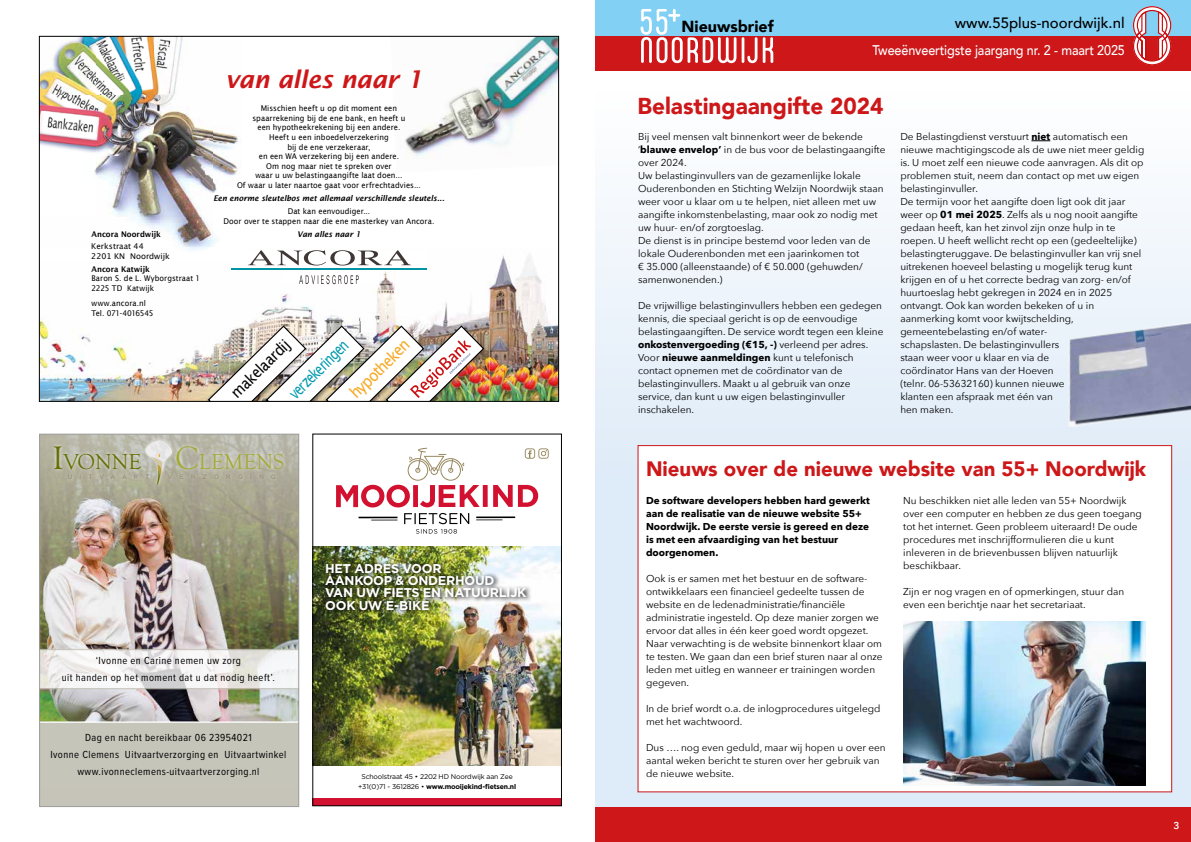
<style>
.page{position:relative;width:1191px;height:842px;background:#fff}
.page>*{position:absolute;margin:0;border:0;box-sizing:border-box;transform-origin:0 0}
.t1{font:italic 600 24.2px "Lucida Sans";letter-spacing:-.015em;color:#cd1719}
.t2{font:900 23px "Avenir";color:#cd1719}
.t3{font:22.4px "Goudy Old Style T";color:#a2aa3d}
.t4{font:900 20.8px "Avenir";color:#cd1719}
.t5{font:16.3px "Lucida Sans";color:#0099ae;scale:.75 1}
.t6{font:16.3px "Lucida Sans";color:#f7a823;scale:.9 1}
.t7{font:900 16px "Avenir";color:#000}
.t8{font:15.6px "Lucida Sans";color:#000;scale:.91 1}
.t9{font:500 15px "Avenir";color:#000}
.t10{font:500 14px "Avenir";letter-spacing:-.01em;color:#fff;scale:.9 1}
.t11{font:700 12.7px/12.3px "Gotham";letter-spacing:-.02em;color:#fff}
.t12{font:10.6px/17.2px "Proxima Nova Cond";letter-spacing:.04em;color:#000;text-align:center}
.t13{font:10px/13px "Avenir Next";color:#000}
.t14{font:700 10px/13px "Avenir Next";color:#000}
.t15{font:600 10px "Avenir Next";color:#fff}
.t16{font:8px/10px "Lucida Grande";color:#000}
.t17{font:7.9px/9.7px "Lucida Sans";letter-spacing:.005em;color:#000;scale:.95 1}
.t18{font:italic 600 7.9px "Lucida Sans";color:#000;scale:.95 1}
.t19{font:600 7.9px "Lucida Sans";color:#000;scale:.95 1}
.t20{font:6.9px/10.7px "Gotham";letter-spacing:-.02em;color:#000;text-align:center}
.t21{font:6.2px "Arial";letter-spacing:1.2em;color:#928366}
.t22{font:6.2px "Arial";letter-spacing:1.2em;color:#908270}
.s1{font-size:33.6px;color:#636f03}
.s2{color:#636f03}
.s3{font-size:33.6px}
.s4{font-weight:700}
</style>
<div class="page">
<div style="left:595px;top:91px;width:596px;height:717px;background:linear-gradient(to bottom,#f8fafd,#d6e6f6)"></div>
<div style="left:637px;top:445px;width:535px;height:347px;background:#fff;border:1px solid #cd1719"></div>
<div style="left:595px;top:808px;width:596px;height:34px;background:#cd1719"></div>
<div style="left:595px;top:36px;width:596px;height:35px;background:#cd1719"></div>
<div style="left:595px;top:0;width:596px;height:36px;background:#83d0f5"></div>
<img style="left:314px;top:546px;width:246px;height:219px">
<div style="left:312px;top:798px;width:250px;height:8px;background:#d1112f"></div>
<div style="left:312px;top:434px;width:250px;height:372px;border:1px solid #000"></div>
<svg style="left:336px;top:448px;width:144px;height:59px"></svg>
<hr style="left:483px;top:485px;width:4px;height:22px;background:#d1112f">
<svg style="left:493px;top:485px;width:45px;height:22px"></svg>
<hr style="left:358px;top:517px;width:39px;height:1px;background:#000">
<svg style="left:371px;top:520px;width:26px;height:1px"></svg>
<hr style="left:476px;top:516px;width:39px;height:2px;background:#000">
<svg style="left:476px;top:519px;width:26px;height:1px"></svg>
<svg style="left:404px;top:513px;width:65px;height:21px"></svg>
<svg style="left:525px;top:448px;width:24px;height:11px"></svg>
<img style="left:323px;top:560px;width:209px;height:56px">
<div style="left:40px;top:434px;width:259px;height:372px;background:#c6c4b8"></div>
<img style="left:41px;top:436px;width:256px;height:285px">
<div style="left:50px;top:437px;width:238px;height:51px;background:#fff;opacity:.75"></div>
<svg style="left:142px;top:440px;width:30px;height:45px"></svg>
<svg style="left:41px;top:649px;width:256px;height:40px;background:#ebeae9"></svg>
<svg style="left:41px;top:721px;width:256px;height:2px"></svg>
<div style="left:39px;top:434px;width:260px;height:373px;border:1px solid #9d9d9c"></div>
<img style="left:41px;top:38px;width:516px;height:362px">
<img style="left:201px;top:321px;width:288px;height:79px">
<img style="left:259px;top:321px;width:54px;height:4px">
<img style="left:318px;top:321px;width:52px;height:4px">
<img style="left:378px;top:321px;width:52px;height:4px">
<img style="left:207px;top:325px;width:278px;height:75px">
<div style="left:231px;top:250px;width:196px;height:21px;background:#fff"></div>
<svg style="left:248px;top:250px;width:78px;height:15px"></svg>
<svg style="left:330px;top:250px;width:25px;height:15px"></svg>
<div style="left:334px;top:251px;width:17px;height:14px;background:#fff;border-radius:50%"></div>
<svg style="left:358px;top:250px;width:53px;height:15px"></svg>
<hr style="left:231px;top:268px;width:196px;height:2px;background:#0094a7">
<div style="left:283px;top:273px;width:95px;height:11px;background:#fff"></div>
<svg style="left:299px;top:275px;width:60px;height:9px"></svg>
<div style="left:91px;top:241px;width:81px;height:20px;background:#fff"></div>
<svg style="left:1133px;top:6px;width:38px;height:60px"></svg>
<hr style="left:741px;top:37px;width:3px;height:26px;background:#fff">
<svg style="left:747px;top:37px;width:26px;height:26px"></svg>
<svg style="left:640px;top:9px;width:96px;height:54px"></svg>
<svg style="left:1031px;top:141px;width:19px;height:1px"></svg>
<img style="left:1068px;top:321px;width:123px;height:107px">
<img style="left:903px;top:621px;width:242px;height:164px">
<h1 class="t1" style="left:225px;top:66px;width:199px">van alles naar 1</h1>
<p class="t17" style="left:237px;top:103px;width:195px;text-align:center">Misschien heeft u op dit moment een spaarrekening bij de ene bank, en heeft u<br>een hypotheekrekening bij een andere.<br>Heeft u een inboedelverzekering<br>bij de ene verzekeraar,<br>en een WA verzekering bij een andere.<br>Om nog maar niet te spreken over<br>waar u uw belastingaangifte laat doen...<br>Of waar u later naartoe gaat voor erfrechtadvies...</p>
<p class="t18" style="left:213px;top:194px;width:245px">Een enorme sleutelbos met allemaal verschillende sleutels...</p>
<p class="t17" style="left:223px;top:207px;width:223px;text-align:center">Dat kan eenvoudiger...<br>Door over te stappen naar die ene masterkey van Ancora.</p>
<p class="t19" style="left:91px;top:230px;width:75px">Ancora Noordwijk</p>
<p class="t18" style="left:297px;top:230px;width:68px">Van alles naar 1</p>
<p class="t17" style="left:91px;top:239px;width:78px">St. Jeroensweg 16<br>2201 NX Noordwijk</p>
<p class="t19" style="left:91px;top:264px;width:63px">Ancora Katwijk</p>
<p class="t17" style="left:91px;top:274px;width:116px">Baron S. de L. Wyborgstraat 1<br>2225 TD Katwijk</p>
<p class="t17" style="left:91px;top:298px;width:67px">www.ancora.nl<br>Tel. 071-4016545</p>
<p class="t16" style="left:91px;top:241px;width:80px">Kerkstraat 44<br>2201 KN Noordwijk</p>
<h3 class="t8" style="left:227px;top:388px;width:85px;rotate:-44deg">makelaardij</h3>
<h3 class="t5" style="left:285px;top:389px;width:103px;rotate:-45deg">verzekeringen</h3>
<h3 class="t6" style="left:346px;top:389px;width:86px;rotate:-45deg">hypotheken</h3>
<h3 class="t3" style="left:52px;top:450px;width:233px"><span class="s1">I</span><span class="s2">VONNE</span> <span class="s3">C</span>LEMENS</h3>
<p class="t22" style="left:68px;top:473px;width:83px">UITVAART</p>
<p class="t21" style="left:168px;top:473px;width:110px">VERZORGING</p>
<p class="t12" style="left:62px;top:651px;width:214px">‘Ivonne en Carine nemen uw zorg<br>uit handen op het moment dat u dat nodig heeft’.</p>
<p class="t12" style="left:50px;top:728px;width:237px">Dag en nacht bereikbaar 06 23954021<br>Ivonne Clemens Uitvaartverzorging en Uitvaartwinkel www.ivonneclemens-uitvaartverzorging.nl</p>
<p class="t11" style="left:325px;top:562px;width:203px">HET ADRES VOOR<br>AANKOOP &amp; ONDERHOUD<br>VAN UW FIETS EN NATUURLIJK<br>OOK UW E-BIKE</p>
<p class="t20" style="left:358px;top:770px;width:159px">Schoolstraat 45 • 2202 HD Noordwijk aan Zee +31(0)71 - 3612826 • <span class="s4">www.mooijekind-fietsen.nl</span></p>
<h3 class="t7" style="left:681px;top:12px;width:94px">Nieuwsbrief</h3>
<h3 class="t9" style="left:955px;top:10px;width:171px">www.55plus-noordwijk.nl</h3>
<h3 class="t10" style="left:872px;top:38px;width:282px">Tweeënveertigste jaargang nr. 2 - maart 2025</h3>
<h2 class="t2" style="left:637px;top:86px;width:247px">Belastingaangifte 2024</h2>
<p class="t13" style="left:638px;top:130px;width:249px">Bij veel mensen valt binnenkort weer de bekende ‘<span class="s4">blauwe envelop’</span> in de bus voor de belastingaangifte over 2024.<br>Uw belastinginvullers van de gezamenlijke lokale Ouderenbonden en Stichting Welzijn Noordwijk staan weer voor u klaar om u te helpen, niet alleen met uw aangifte inkomstenbelasting, maar ook zo nodig met uw huur- en/of zorgtoeslag.<br>De dienst is in principe bestemd voor leden van de lokale Ouderenbonden met een jaarinkomen tot<br>€ 35.000 (alleenstaande) of € 50.000 (gehuwden/ samenwonenden.)</p>
<p class="t13" style="left:638px;top:299px;width:247px">De vrijwillige belastinginvullers hebben een gedegen kennis, die speciaal gericht is op de eenvoudige belastingaangiften. De service wordt tegen een kleine <span class="s4">onkostenvergoeding (€15, -)</span> verleend per adres.<br>Voor <span class="s4">nieuwe aanmeldingen</span> kunt u telefonisch contact opnemen met de coördinator van de belastinginvullers. Maakt u al gebruik van onze service, dan kunt u uw eigen belastinginvuller inschakelen.</p>
<p class="t13" style="left:900px;top:130px;width:245px">De Belastingdienst verstuurt <span class="s4">niet</span> automatisch een nieuwe machtigingscode als de uwe niet meer geldig is. U moet zelf een nieuwe code aanvragen. Als dit op problemen stuit, neem dan contact op met uw eigen belastinginvuller.<br>De termijn voor het aangifte doen ligt ook dit jaar weer op <span class="s4">01 mei 2025</span>. Zelfs als u nog nooit aangifte gedaan heeft, kan het zinvol zijn onze hulp in te roepen. U heeft wellicht recht op een (gedeeltelijke) belastingteruggave. De belastinginvuller kan vrij snel uitrekenen hoeveel belasting u mogelijk terug kunt krijgen en of u het correcte bedrag van zorg- en/of huurtoeslag hebt gekregen in 2024 en in 2025 ontvangt. Ook kan worden bekeken of u in aanmerking komt voor kwijtschelding, gemeentebelasting en/of water-<br>schapslasten. De belastinginvullers<br>staan weer voor u klaar en via de<br>coördinator Hans van der Hoeven<br>(telnr. 06-53632160) kunnen nieuwe<br>klanten een afspraak met één van<br>hen maken.</p>
<h3 class="t4" style="left:646px;top:450px;width:502px">Nieuws over de nieuwe website van 55+ Noordwijk</h3>
<p class="t14" style="left:646px;top:494px;width:225px">De software developers hebben hard gewerkt aan de realisatie van de nieuwe website 55+ Noordwijk. De eerste versie is gereed en deze is met een afvaardiging van het bestuur doorgenomen.</p>
<p class="t13" style="left:646px;top:572px;width:238px">Ook is er samen met het bestuur en de software&shy;ontwikkelaars een financieel gedeelte tussen de website en de ledenadministratie/financiële administratie ingesteld. Op deze manier zorgen we ervoor dat alles in één keer goed wordt opgezet.<br>Naar verwachting is de website binnenkort klaar om te testen. We gaan dan een brief sturen naar al onze leden met uitleg en wanneer er trainingen worden gegeven.</p>
<p class="t13" style="left:646px;top:702px;width:236px">In de brief wordt o.a. de inlogprocedures uitgelegd met het wachtwoord.</p>
<p class="t13" style="left:646px;top:741px;width:241px">Dus …. nog even geduld, maar wij hopen u over een aantal weken bericht te sturen over her gebruik van de nieuwe website.</p>
<p class="t13" style="left:903px;top:494px;width:240px">Nu beschikken niet alle leden van 55+ Noordwijk over een computer en hebben ze dus geen toegang tot het internet. Geen probleem uiteraard! De oude procedures met inschrijfformulieren die u kunt inleveren in de brievenbussen blijven natuurlijk beschikbaar.</p>
<p class="t13" style="left:903px;top:585px;width:222px">Zijn er nog vragen en of opmerkingen, stuur dan even een berichtje naar het secretariaat.</p>
<p class="t15" style="left:1173px;top:817px;width:8px">3</p>
</div>
